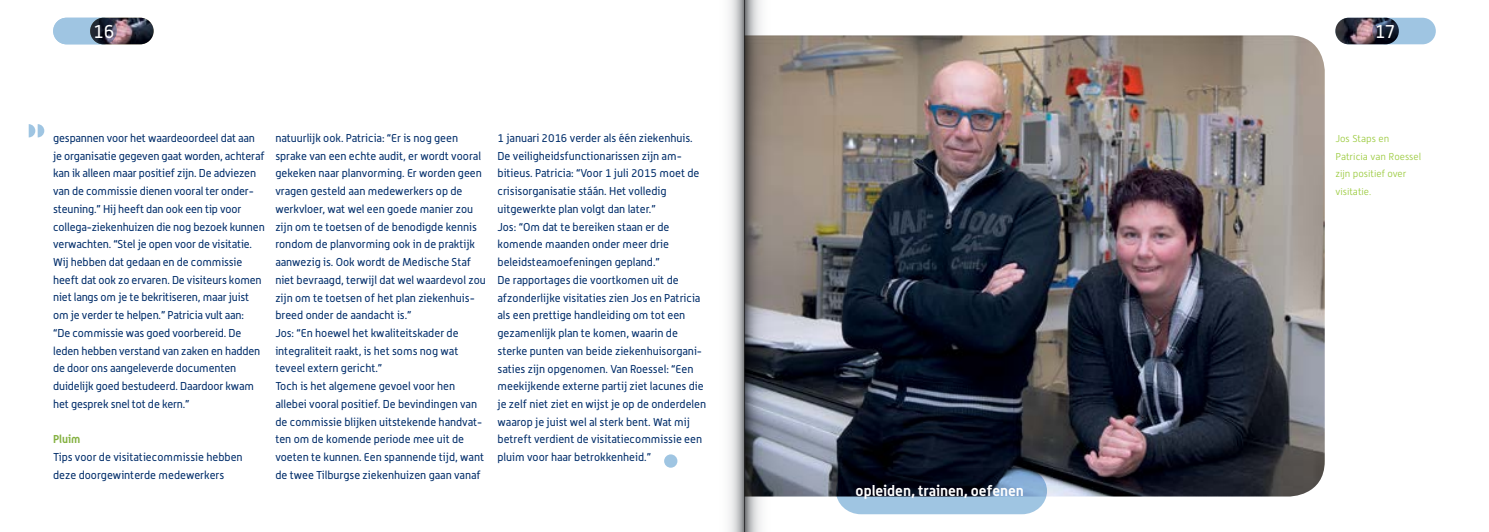
<style>
.page{position:relative;width:1489px;height:532px;background:#fff}
.page>*{position:absolute;margin:0;border:0;box-sizing:border-box;transform-origin:0 0}
.t1{font:18.75px "Alwyn";color:#fff}
.t2{font:700 14.75px "Alwyn";color:#fff}
.t3{font:11.25px/17.8px "Alwyn";color:#002d6a}
.t4{font:700 11.25px "Alwyn";color:#84b141}
.t5{font:300 10px/17.8px "Alwyn New";color:#9aca3c}
</style>
<div class="page">
<img style="left:780px;top:35px;width:544px;height:461px">
<div style="left:53px;top:18px;width:64px;height:26px;background:#9fc5e2;border-radius:13px"></div>
<img style="left:90px;top:18px;width:64px;height:26px">
<svg style="left:836px;top:467px;width:210px;height:47px;background:#4e6278"></svg>
<svg style="left:29px;top:124px;width:15px;height:13px"></svg>
<div style="left:1372px;top:18px;width:63px;height:26px;background:#9fc5e2;border-radius:13px"></div>
<img style="left:1335px;top:18px;width:63px;height:26px">
<div style="left:664px;top:454px;width:13px;height:13px;background:#9fc5e2;border-radius:50%"></div>
<svg style="left:744px;top:0;width:36px;height:531px;background:#807d7d"></svg>
<svg style="left:729px;top:0;width:15px;height:531px;background:#cbccce"></svg>
<h1 class="t1" style="left:93px;top:20px;width:23px">16</h1>
<p class="t3" style="left:53px;top:129px;width:213px">gespannen voor het waardeoordeel dat aan je organisatie gegeven gaat worden, achteraf kan ik alleen maar positief zijn. De adviezen van de commissie dienen vooral ter onder&shy;steuning.” Hij heeft dan ook een tip voor collega-ziekenhuizen die nog bezoek kunnen verwachten. “Stel je open voor de visitatie.<br>Wij hebben dat gedaan en de commissie heeft dat ook zo ervaren. De visiteurs komen niet langs om je te bekritiseren, maar juist om je verder te helpen.” Patricia vult aan:<br>“De commissie was goed voorbereid. De leden hebben verstand van zaken en hadden de door ons aangeleverde documenten duidelijk goed bestudeerd. Daardoor kwam het gesprek snel tot de kern.”</p>
<p class="t4" style="left:53px;top:432px;width:29px">Pluim</p>
<p class="t3" style="left:53px;top:448px;width:191px">Tips voor de visitatiecommissie hebben deze doorgewinterde medewerkers</p>
<p class="t3" style="left:275px;top:129px;width:212px">natuurlijk ook. Patricia: “Er is nog geen sprake van een echte audit, er wordt vooral gekeken naar planvorming. Er worden geen vragen gesteld aan medewerkers op de werkvloer, wat wel een goede manier zou zijn om te toetsen of de benodigde kennis rondom de planvorming ook in de praktijk aanwezig is. Ook wordt de Medische Staf niet bevraagd, terwijl dat wel waardevol zou zijn om te toetsen of het plan ziekenhuis&shy;breed onder de aandacht is.”<br>Jos: “En hoewel het kwaliteitskader de integraliteit raakt, is het soms nog wat teveel extern gericht.”<br>Toch is het algemene gevoel voor hen allebei vooral positief. De bevindingen van de commissie blijken uitstekende handvat&shy;ten om de komende periode mee uit de voeten te kunnen. Een spannende tijd, want de twee Tilburgse ziekenhuizen gaan vanaf</p>
<p class="t3" style="left:497px;top:129px;width:210px">1 januari 2016 verder als één ziekenhuis.<br>De veiligheidsfunctionarissen zijn am&shy;bitieus. Patricia: “Voor 1 juli 2015 moet de crisisorganisatie stáán. Het volledig uitgewerkte plan volgt dan later.”<br>Jos: “Om dat te bereiken staan er de komende maanden onder meer drie beleidsteamoefeningen gepland.”<br>De rapportages die voortkomen uit de afzonderlijke visitaties zien Jos en Patricia als een prettige handleiding om tot een gezamenlijk plan te komen, waarin de sterke punten van beide ziekenhuisorgani&shy;saties zijn opgenomen. Van Roessel: “Een meekijkende externe partij ziet lacunes die je zelf niet ziet en wijst je op de onderdelen waarop je juist wel al sterk bent. Wat mij betreft verdient de visitatiecommissie een pluim voor haar betrokkenheid.”</p>
<h2 class="t2" style="left:855px;top:481px;width:170px">opleiden, trainen, oefenen</h2>
<h1 class="t1" style="left:1374px;top:20px;width:22px">17</h1>
<p class="t5" style="left:1335px;top:129px;width:87px">Jos Staps en<br>Patricia van Roessel zijn positief over visitatie.</p>
</div>
